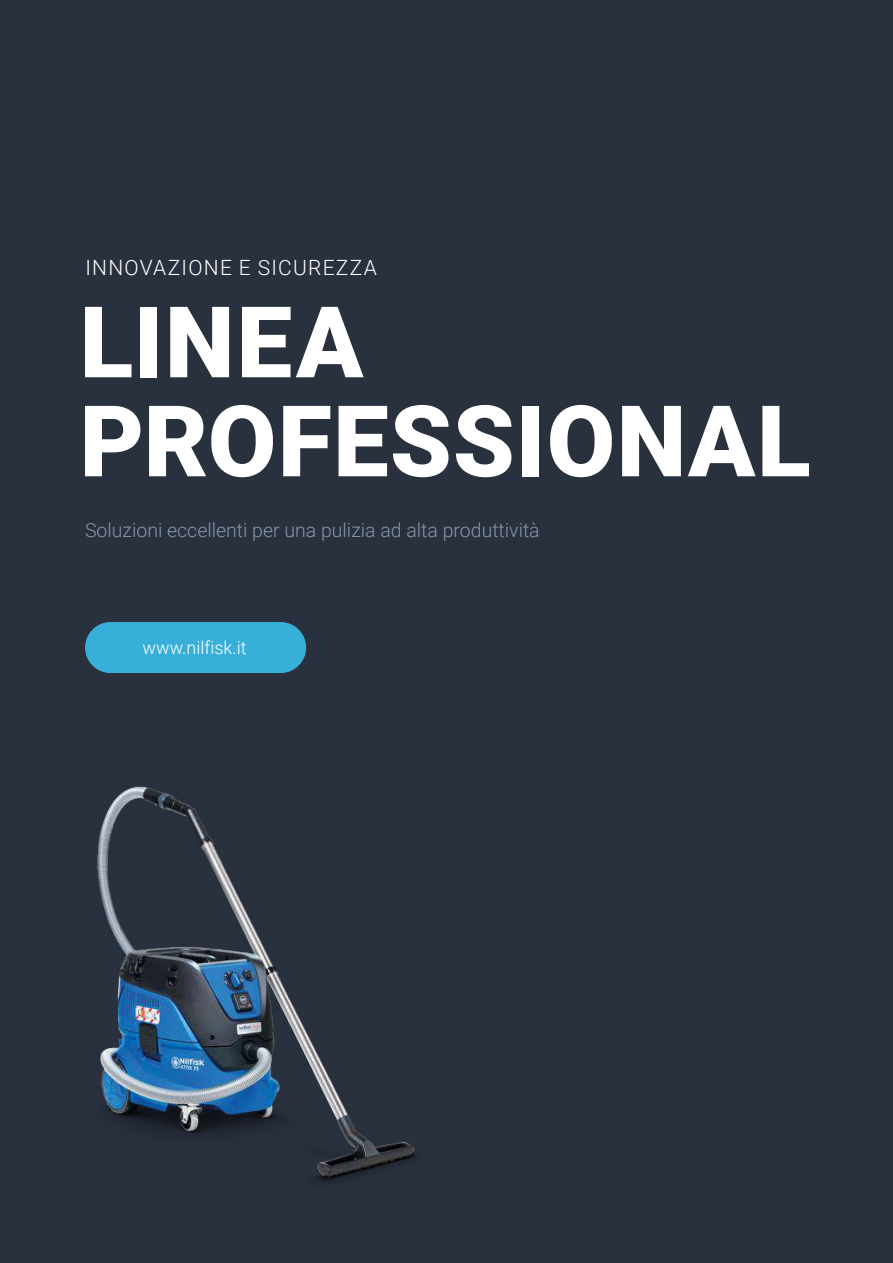
<style>
.page{position:relative;width:893px;height:1263px;background:#29313f}
.page>*{position:absolute;margin:0;border:0;box-sizing:border-box;transform-origin:0 0}
.t1{font:900 99px/99px "Roboto";letter-spacing:.01em;color:#fff}
.t2{font:300 21px "Roboto";letter-spacing:.06em;color:#fff}
.t3{font:300 19.5px "Roboto";color:#8796a3}
.t4{font:300 18px "Roboto";color:#fff}
</style>
<div class="page">
<img style="left:97px;top:786px;width:320px;height:396px">
<div style="left:85px;top:622px;width:221px;height:51px;background:#37afd9;border-radius:26px"></div>
<p class="t2" style="left:85px;top:253px;width:293px">INNOVAZIONE E SICUREZZA</p>
<h1 class="t1" style="left:80px;top:289px;width:733px">LINEA<br>PROFESSIONAL</h1>
<p class="t3" style="left:85px;top:516px;width:456px">Soluzioni eccellenti per una pulizia ad alta produttività</p>
<p class="t4" style="left:143px;top:635px;width:105px">www.nilfisk.it</p>
</div>
